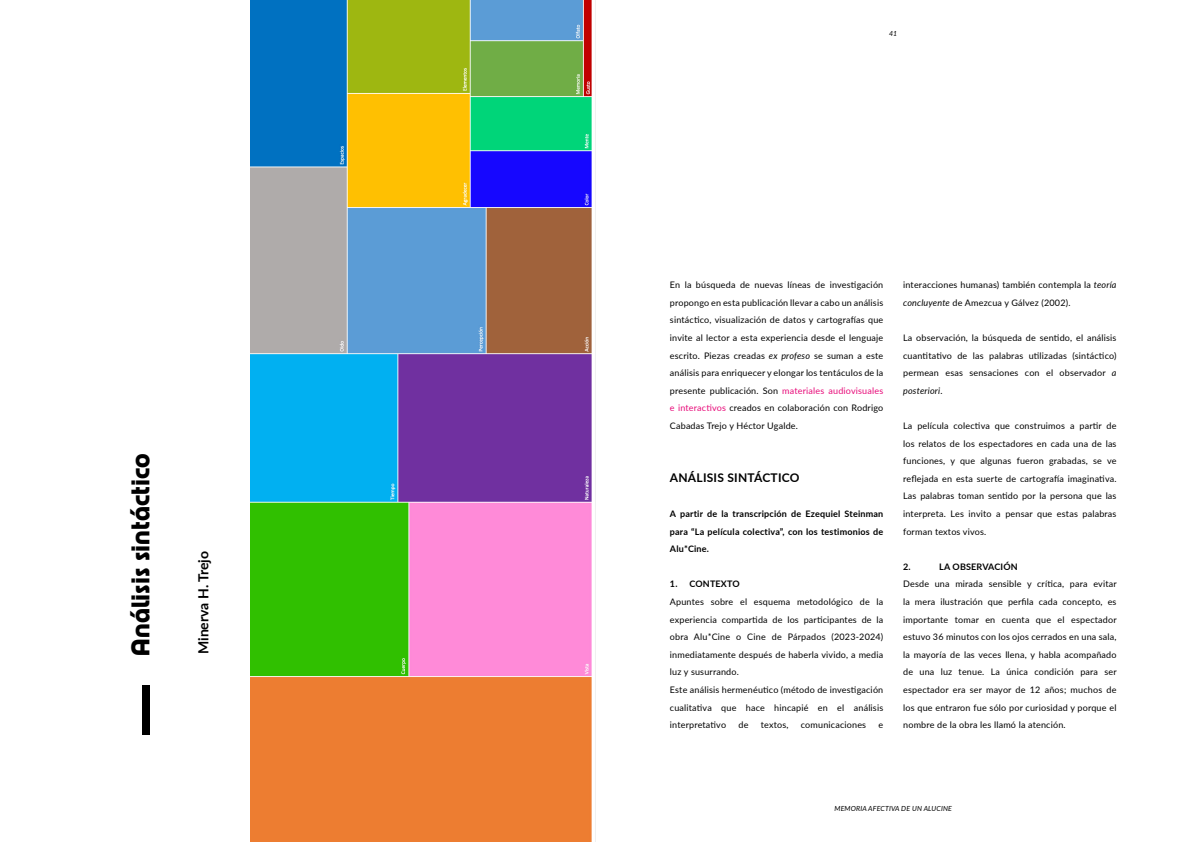
<style>
.page{position:relative;width:1191px;height:842px;background:#fff}
.page>*{position:absolute;margin:0;border:0;box-sizing:border-box;transform-origin:0 0}
.t1{font:900 25px "Rondana";color:#000}
.t2{font:700 14px "Lato";color:#000}
.t3{font:700 12px "Lato";letter-spacing:.02em;color:#000}
.t4{font:9px/17.6px "Lato";letter-spacing:.02em;color:#000;text-align:justify}
.t5{font:700 9px/17.6px "Lato";letter-spacing:.02em;color:#000;text-align:justify}
.t6{font:italic 7px "Lato";letter-spacing:.02em;color:#000}
.s1{font-style:italic}
.s2{color:#e80c7a}
</style>
<div class="page">
<div style="left:142px;top:686px;width:8px;height:49px;background:#000"></div>
<img style="left:250px;top:0;width:342px;height:842px">
<h1 class="t1" style="left:124px;top:655px;width:204px;rotate:-90deg">Análisis sintáctico</h1>
<h2 class="t2" style="left:193px;top:654px;width:105px;rotate:-90deg">Minerva H. Trejo</h2>
<p class="t6" style="left:889px;top:28px;width:10px">41</p>
<p class="t4" style="left:670px;top:276px;width:215px">En la búsqueda de nuevas líneas de investigación propongo en esta publicación llevar a cabo un análisis sintáctico, visualización de datos y cartografías que invite al lector a esta experiencia desde el lenguaje escrito. Piezas creadas <span class="s1">ex profeso</span> se suman a este análisis para enriquecer y elongar los tentáculos de la presente publicación. Son <span class="s2">materiales audiovisuales e interactivos</span> creados en colaboración con Rodrigo Cabadas Trejo y Héctor Ugalde.</p>
<h3 class="t3" style="left:670px;top:468px;width:131px">ANÁLISIS SINTÁCTICO</h3>
<p class="t5" style="left:670px;top:504px;width:215px">A partir de la transcripción de Ezequiel Steinman para “La película colectiva”, con los testimonios de Alu*Cine.</p>
<p class="t5" style="left:670px;top:575px;width:71px">1. CONTEXTO</p>
<p class="t4" style="left:670px;top:592px;width:215px;text-align:left">Apuntes sobre el esquema metodológico de la experiencia compartida de los participantes de la obra Alu*Cine o Cine de Párpados (2023-2024) inmediatamente después de haberla vivido, a media luz y susurrando.<br>Este análisis hermenéutico (método de investigación cualitativa que hace hincapié en el análisis interpretativo</p>
<p class="t4" style="left:738px;top:716px;width:11px">de</p>
<p class="t4" style="left:761px;top:716px;width:29px">textos,</p>
<p class="t4" style="left:801px;top:716px;width:67px">comunicaciones</p>
<p class="t4" style="left:878px;top:716px;width:6px">e</p>
<p class="t4" style="left:903px;top:276px;width:215px">interacciones humanas) también contempla la <span class="s1">teoría concluyente</span> de Amezcua y Gálvez (2002).</p>
<p class="t4" style="left:903px;top:328px;width:215px">La observación, la búsqueda de sentido, el análisis cuantitativo de las palabras utilizadas (sintáctico) permean esas sensaciones con el observador <span class="s1">a posteriori</span>.</p>
<p class="t4" style="left:903px;top:416px;width:215px">La película colectiva que construimos a partir de los relatos de los espectadores en cada una de las funciones, y que algunas fueron grabadas, se ve reflejada en esta suerte de cartografía imaginativa.<br>Las palabras toman sentido por la persona que las interpreta. Les invito a pensar que estas palabras forman textos vivos.</p>
<p class="t5" style="left:903px;top:557px;width:9px">2.</p>
<p class="t5" style="left:939px;top:557px;width:80px">LA OBSERVACIÓN</p>
<p class="t4" style="left:903px;top:575px;width:215px">Desde una mirada sensible y crítica, para evitar la mera ilustración que perfila cada concepto, es importante tomar en cuenta que el espectador estuvo 36 minutos con los ojos cerrados en una sala, la mayoría de las veces llena, y habla acompañado de una luz tenue. La única condición para ser espectador era ser mayor de 12 años; muchos de los que entraron fue sólo por curiosidad y porque el nombre de la obra les llamó la atención.</p>
<p class="t6" style="left:834px;top:803px;width:119px">MEMORIA AFECTIVA DE UN ALUCINE</p>
</div>
